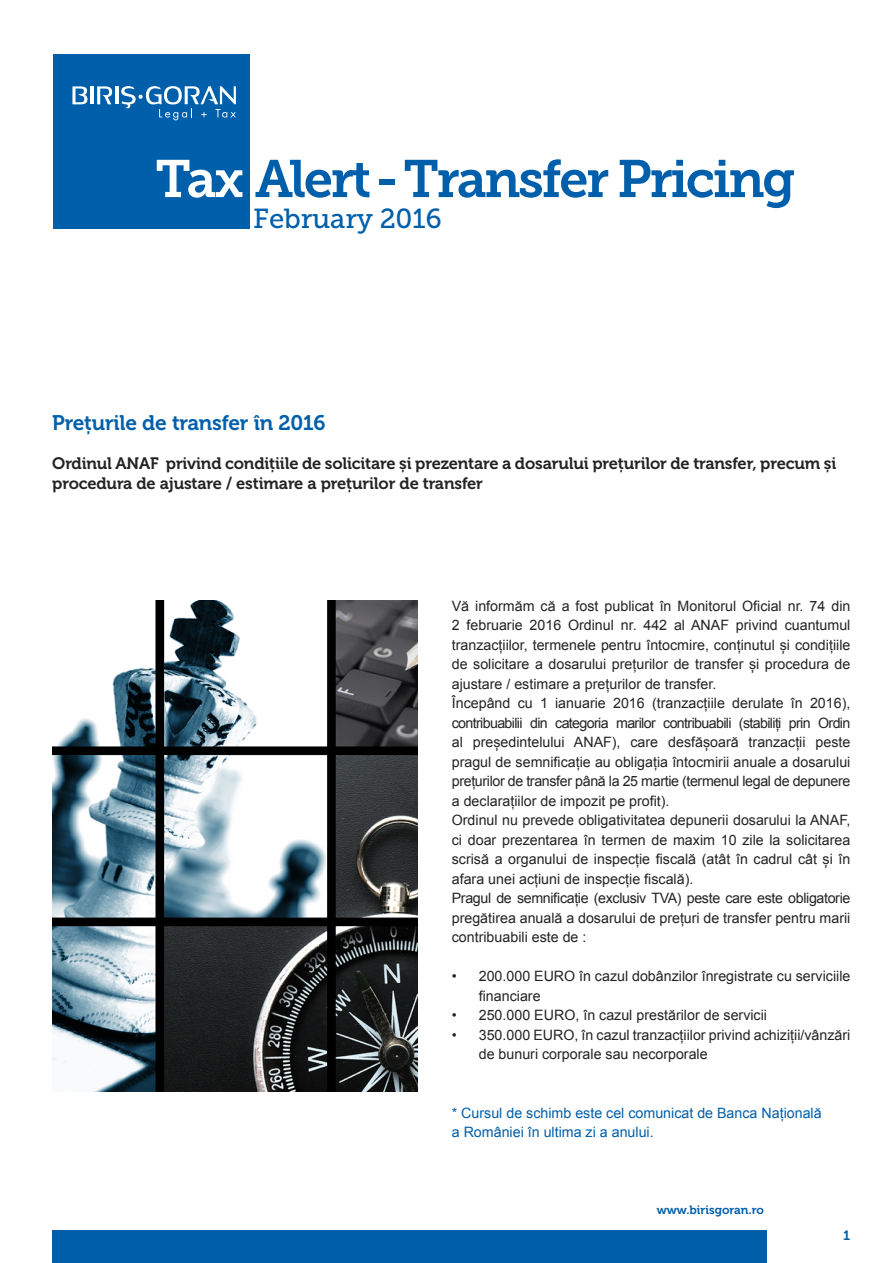
<style>
.page{position:relative;width:893px;height:1263px;background:#fff}
.page>*{position:absolute;margin:0;border:0;box-sizing:border-box;transform-origin:0 0}
.t1{font:52.5px "Museo Slab 700";letter-spacing:-.05em;color:#005fab}
.t2{font:27.45px "Museo Slab 500";letter-spacing:-.005em;color:#005fab}
.t3{font:21px "Museo 700";letter-spacing:-.01em;color:#005fab}
.t4{font:16.5px/19.8px "Museo 700";letter-spacing:-.01em;color:#232323}
.t5{font:14.25px/19.5px "Arial";color:#232323}
.t6{font:14.25px/19.5px "Arial";color:#005fab}
.t7{font:13.5px "Museo 700";color:#005fab}
.t8{font:12px "Museo 700";color:#005fab}
.s1{color:#fff}
</style>
<div class="page">
<img style="left:52px;top:600px;width:365px;height:491px">
<div style="left:52px;top:1230px;width:715px;height:33px;background:#005fab"></div>
<div style="left:53px;top:54px;width:197px;height:175px;background:#005fab"></div>
<svg style="left:72px;top:86px;width:15px;height:18px"></svg>
<hr style="left:90px;top:86px;width:3px;height:18px;background:#fff">
<svg style="left:97px;top:86px;width:15px;height:18px"></svg>
<hr style="left:115px;top:86px;width:3px;height:18px;background:#fff">
<svg style="left:121px;top:86px;width:115px;height:34px"></svg>
<h1 class="t1" style="left:155px;top:149px;width:642px"><span class="s1">Tax</span> Alert - Transfer Pricing</h1>
<h2 class="t2" style="left:253px;top:204px;width:190px">February 2016</h2>
<h3 class="t3" style="left:52px;top:411px;width:275px">Prețurile de transfer în 2016</h3>
<p class="t4" style="left:52px;top:454px;width:785px">Ordinul ANAF privind condițiile de solicitare și prezentare a dosarului prețurilor de transfer, precum și procedura de ajustare / estimare a prețurilor de transfer</p>
<p class="t5" style="left:452px;top:596px;width:400px">Vă informăm că a fost publicat în Monitorul Oficial nr. 74 din 2 februarie 2016 Ordinul nr. 442 al ANAF privind cuantumul tranzacțiilor, termenele pentru întocmire, conținutul și condițiile de solicitare a dosarului prețurilor de transfer și procedura de ajustare / estimare a prețurilor de transfer.<br>Începând cu 1 ianuarie 2016 (tranzacțiile derulate în 2016), contribuabilii din categoria marilor contribuabili (stabiliți prin Ordin al președintelului ANAF), care desfășoară tranzacții peste pragul de semnificație au obligația întocmirii anuale a dosarului prețurilor de transfer până la 25 martie (termenul legal de depunere a declarațiilor de impozit pe profit).<br>Ordinul nu prevede obligativitatea depunerii dosarului la ANAF, ci doar prezentarea în termen de maxim 10 zile la solicitarea scrisă a organului de inspecție fiscală (atât în cadrul cât și în afara unei acțiuni de inspecție fiscală).<br>Pragul de semnificație (exclusiv TVA) peste care este obligatorie pregătirea anuală a dosarului de prețuri de transfer pentru marii contribuabili este de :</p>
<p class="t5" style="left:479px;top:967px;width:373px;text-indent:-27px">• 200.000 EURO în cazul dobânzilor înregistrate cu serviciile financiare</p>
<p class="t5" style="left:452px;top:1006px;width:317px">• 250.000 EURO, în cazul prestărilor de servicii</p>
<p class="t5" style="left:479px;top:1025px;width:373px;text-indent:-27px">• 350.000 EURO, în cazul tranzacțiilor privind achiziții/vânzări de bunuri corporale sau necorporale</p>
<p class="t6" style="left:452px;top:1103px;width:371px">* Cursul de schimb este cel comunicat de Banca Națională a României în ultima zi a anului.</p>
<p class="t8" style="left:657px;top:1203px;width:109px">www.birisgoran.ro</p>
<p class="t7" style="left:843px;top:1228px;width:9px">1</p>
</div>
